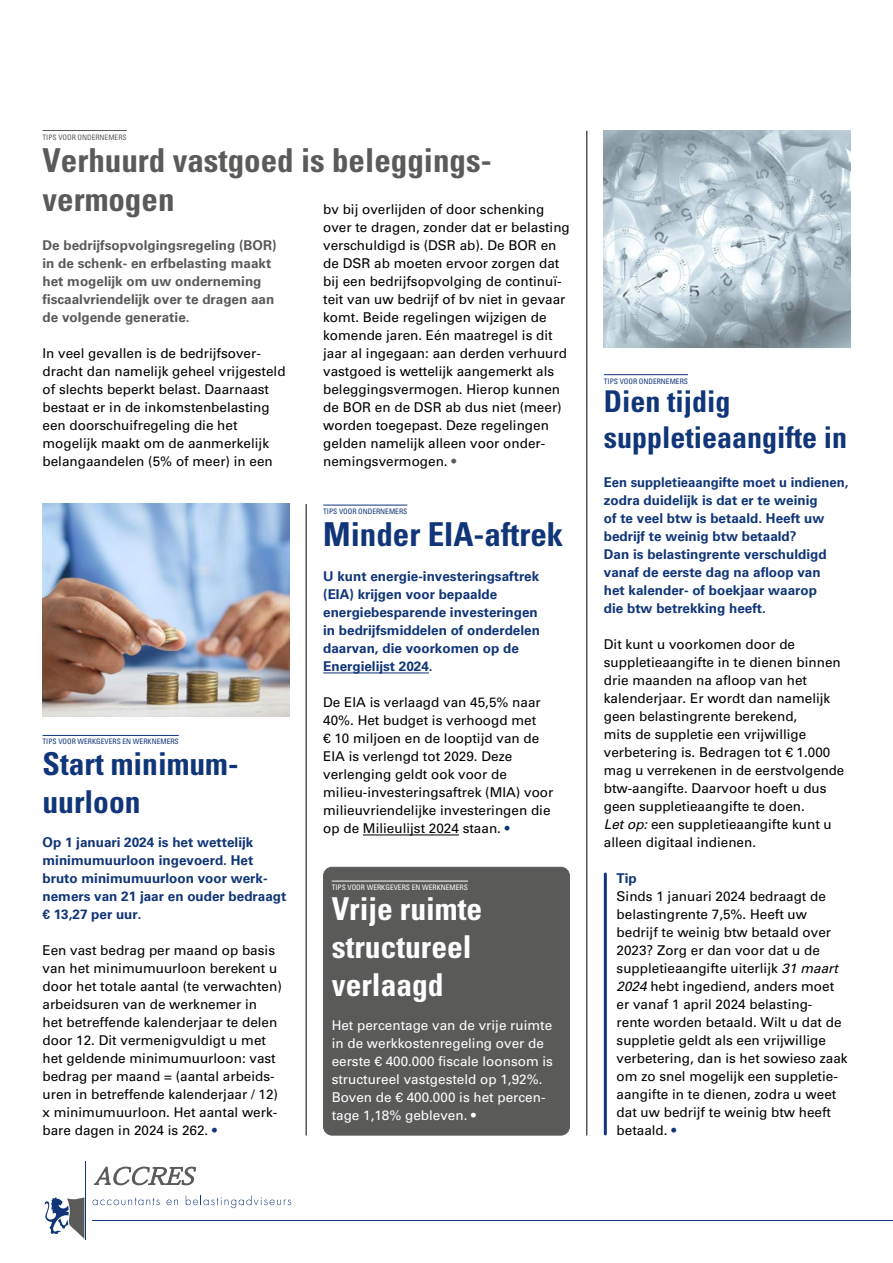
<style>
.page{position:relative;width:893px;height:1263px;background:#fff}
.page>*{position:absolute;margin:0;border:0;box-sizing:border-box;transform-origin:0 0}
.t1{font:700 condensed 33px/39.6px "Univers LT Std";color:#5a5a59}
.t2{font:700 condensed 33px "Univers LT Std";color:#103578}
.t3{font:700 condensed 31.5px/37.8px "Univers LT Std";color:#fff}
.t4{font:700 condensed 31.5px/37.8px "Univers LT Std";color:#103578}
.t5{font:700 condensed 30px/36px "Univers LT Std";color:#103578}
.t6{font:13.5px/18px "Univers LT Std";color:#000}
.t7{font:700 13.5px/18px "Univers LT Std";color:#103578}
.t8{font:13.5px/18px "Univers LT Std";color:#fff}
.t9{font:700 13.5px/18px "Univers LT Std";color:#5a5a59}
.t10{font:condensed 7.5px "Univers LT Std";color:#103578}
.t11{font:condensed 7.5px "Univers LT Std";color:#fff}
.t12{font:condensed 7.5px "Univers LT Std";color:#5a5a59}
.s1{color:#5a5a59}
.s2{color:#103578}
.s3{font-style:italic}
</style>
<div class="page">
<hr style="left:92px;top:1220px;width:801px;height:1px;background:#103578">
<svg style="left:92px;top:1198px;width:68px;height:7px"></svg>
<svg style="left:167px;top:1199px;width:11px;height:6px"></svg>
<svg style="left:186px;top:1195px;width:105px;height:13px"></svg>
<svg style="left:45px;top:1197px;width:39px;height:42px"></svg>
<hr style="left:85px;top:1161px;width:1px;height:78px;background:#103578">
<svg style="left:94px;top:1166px;width:102px;height:19px"></svg>
<hr style="left:43px;top:130px;width:84px;height:1px;background:#5a5a59">
<hr style="left:604px;top:374px;width:84px;height:1px;background:#103578">
<div style="left:324px;top:867px;width:245px;height:268px;background:#5a5a59;border-radius:9px"></div>
<div style="left:323px;top:867px;width:247px;height:268px;border:1px solid #5a5a59;border-radius:9px"></div>
<hr style="left:332px;top:881px;width:136px;height:1px;background:#fff">
<hr style="left:43px;top:735px;width:136px;height:1px;background:#103578">
<img style="left:43px;top:504px;width:246px;height:213px">
<img style="left:604px;top:131px;width:246px;height:217px">
<hr style="left:323px;top:672px;width:106px;height:1px;background:#103578">
<hr style="left:363px;top:834px;width:96px;height:1px;background:#000">
<hr style="left:323px;top:505px;width:84px;height:1px;background:#103578">
<hr style="left:306px;top:504px;width:1px;height:631px;background:#000">
<hr style="left:586px;top:131px;width:1px;height:1004px;background:#000">
<hr style="left:604px;top:874px;width:3px;height:260px;background:#103578">
<p class="t12" style="left:43px;top:132px;width:86px">TIPS VOOR ONDERNEMERS</p>
<h1 class="t1" style="left:43px;top:140px;width:451px">Verhuurd vastgoed is beleggings&shy;vermogen</h1>
<p class="t6" style="left:323px;top:200px;width:248px">bv bij overlijden of door schenking over te dragen, zonder dat er belasting verschuldigd is (DSR ab). De BOR en de DSR ab moeten ervoor zorgen dat bij een bedrijfsopvolging de continuï&shy;teit van uw bedrijf of bv niet in gevaar komt. Beide regelingen wijzigen de komende jaren. Eén maatregel is dit jaar al ingegaan: aan derden verhuurd vastgoed is wettelijk aangemerkt als beleggingsvermogen. Hierop kunnen de BOR en de DSR ab dus niet (meer) worden toegepast. Deze regelingen gelden namelijk alleen voor onder&shy;nemingsvermogen. <span class="s1">•</span></p>
<p class="t9" style="left:43px;top:236px;width:236px">De bedrijfsopvolgingsregeling (BOR) in de schenk- en erfbelasting maakt het mogelijk om uw onderneming fiscaalvriendelijk over te dragen aan de volgende generatie.</p>
<p class="t6" style="left:43px;top:344px;width:245px">In veel gevallen is de bedrijfsover&shy;dracht dan namelijk geheel vrijgesteld of slechts beperkt belast. Daarnaast bestaat er in de inkomstenbelasting een doorschuifregeling die het mogelijk maakt om de aanmerkelijk belangaandelen (5% of meer) in een</p>
<p class="t10" style="left:43px;top:737px;width:138px">TIPS VOOR WERKGEVERS EN WERKNEMERS</p>
<h2 class="t4" style="left:43px;top:744px;width:197px">Start minimum&shy;uurloon</h2>
<p class="t7" style="left:43px;top:833px;width:245px">Op 1 januari 2024 is het wettelijk minimumuurloon ingevoerd. Het bruto minimumuurloon voor werk&shy;nemers van 21 jaar en ouder bedraagt € 13,27 per uur.</p>
<p class="t6" style="left:43px;top:941px;width:241px">Een vast bedrag per maand op basis van het minimumuurloon berekent u door het totale aantal (te verwachten) arbeidsuren van de werknemer in<br>het betreffende kalenderjaar te delen door 12. Dit vermenigvuldigt u met het geldende minimumuurloon: vast bedrag per maand = (aantal arbeids&shy;uren in betreffende kalenderjaar / 12) x minimumuurloon. Het aantal werk&shy;bare dagen in 2024 is 262. <span class="s2">•</span></p>
<p class="t10" style="left:323px;top:507px;width:86px">TIPS VOOR ONDERNEMERS</p>
<h1 class="t2" style="left:323px;top:514px;width:242px">Minder EIA-aftrek</h1>
<p class="t7" style="left:323px;top:567px;width:218px">U kunt energie-investeringsaftrek (EIA) krijgen voor bepaalde energiebesparende investeringen in bedrijfsmiddelen of onderdelen daarvan, die voorkomen op de<br>Energielijst 2024.</p>
<p class="t6" style="left:323px;top:693px;width:232px">De EIA is verlaagd van 45,5% naar<br>40%. Het budget is verhoogd met<br>€ 10 miljoen en de looptijd van de<br>EIA is verlengd tot 2029. Deze verlenging geldt ook voor de milieu-investeringsaftrek (MIA) voor milieuvriendelijke investeringen die op de Milieulijst 2024 staan. <span class="s2">•</span></p>
<p class="t11" style="left:332px;top:883px;width:138px">TIPS VOOR WERKGEVERS EN WERKNEMERS</p>
<h2 class="t3" style="left:332px;top:890px;width:152px">Vrije ruimte structureel verlaagd</h2>
<p class="t8" style="left:332px;top:1016px;width:223px">Het percentage van de vrije ruimte in de werkkostenregeling over de eerste € 400.000 fiscale loonsom is structureel vastgesteld op 1,92%.<br>Boven de € 400.000 is het percen&shy;tage 1,18% gebleven. •</p>
<p class="t10" style="left:604px;top:376px;width:86px">TIPS VOOR ONDERNEMERS</p>
<h3 class="t5" style="left:604px;top:383px;width:245px">Dien tijdig suppletieaangifte in</h3>
<p class="t7" style="left:604px;top:473px;width:246px">Een suppletieaangifte moet u indienen, zodra duidelijk is dat er te weinig<br>of te veel btw is betaald. Heeft uw bedrijf te weinig btw betaald?<br>Dan is belastingrente verschuldigd vanaf de eerste dag na afloop van<br>het kalender- of boekjaar waarop<br>die btw betrekking heeft.</p>
<p class="t6" style="left:604px;top:635px;width:242px">Dit kunt u voorkomen door de suppletieaangifte in te dienen binnen drie maanden na afloop van het kalenderjaar. Er wordt dan namelijk geen belastingrente berekend,<br>mits de suppletie een vrijwillige verbetering is. Bedragen tot € 1.000 mag u verrekenen in de eerstvolgende btw-aangifte. Daarvoor hoeft u dus geen suppletieaangifte te doen.<br><span class="s3">Let op:</span> een suppletieaangifte kunt u alleen digitaal indienen.</p>
<p class="t7" style="left:617px;top:869px;width:22px">Tip</p>
<p class="t6" style="left:617px;top:887px;width:233px">Sinds 1 januari 2024 bedraagt de belastingrente 7,5%. Heeft uw bedrijf te weinig btw betaald over<br>2023? Zorg er dan voor dat u de suppletieaangifte uiterlijk <span class="s3">31 maart<br>2024</span> hebt ingediend, anders moet er vanaf 1 april 2024 belasting&shy;rente worden betaald. Wilt u dat de suppletie geldt als een vrijwillige verbetering, dan is het sowieso zaak om zo snel mogelijk een suppletie&shy;aangifte in te dienen, zodra u weet dat uw bedrijf te weinig btw heeft betaald. <span class="s2">•</span></p>
</div>
